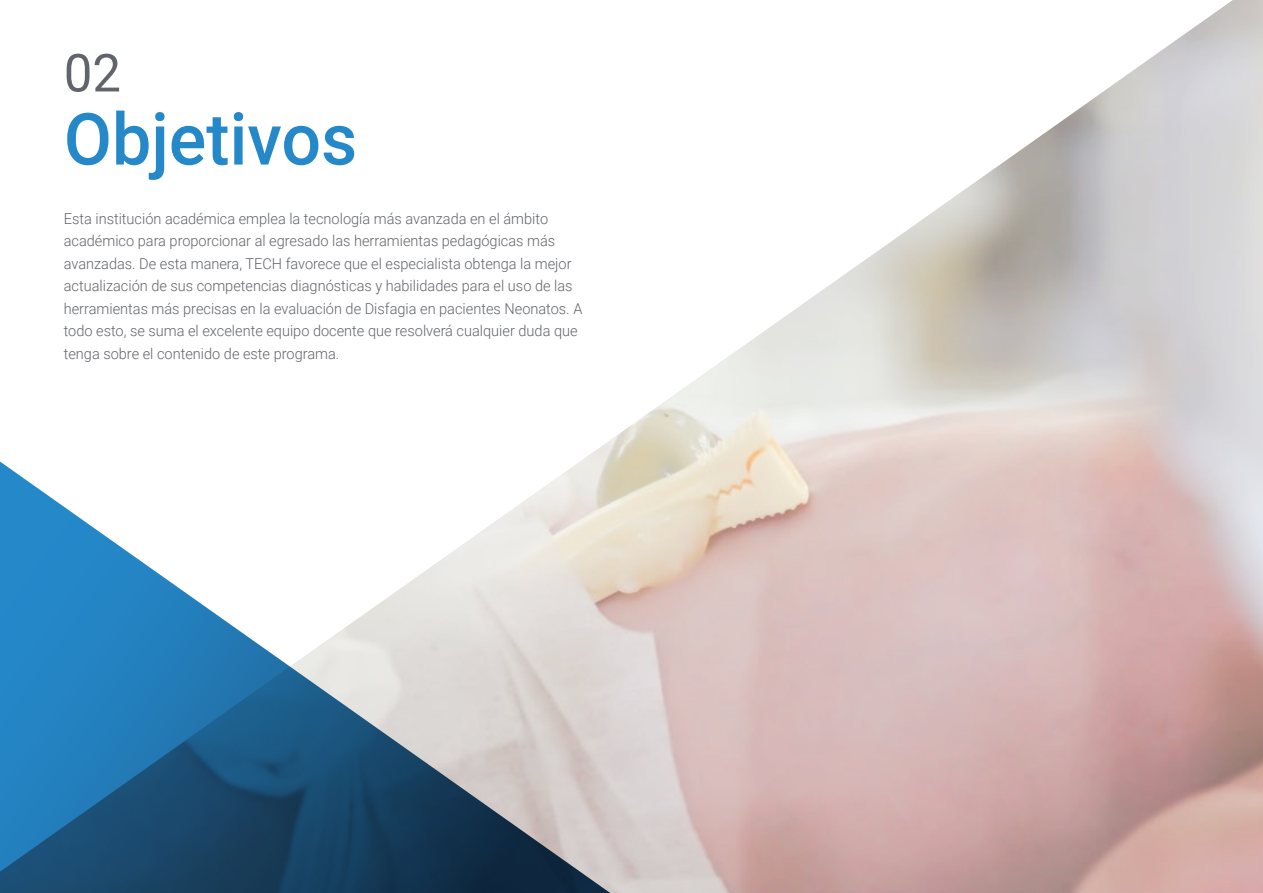
<style>
.page{position:relative;width:1263px;height:893px;background:#fff}
.page>*{position:absolute;margin:0;border:0;box-sizing:border-box;transform-origin:0 0}
.t1{font:500 72px "Roboto";color:#2488c9}
.t2{font:52.5px "Roboto";color:#61646a}
.t3{font:300 15px/22.5px "Roboto";color:#61646a}
</style>
<div class="page">
<svg style="left:0;top:446px;width:640px;height:447px"></svg>
<h2 class="t2" style="left:64px;top:36px;width:59px">02</h2>
<h1 class="t1" style="left:64px;top:89px;width:295px">Objetivos</h1>
<p class="t3" style="left:64px;top:207px;width:520px">Esta institución académica emplea la tecnología más avanzada en el ámbito académico para proporcionar al egresado las herramientas pedagógicas más avanzadas. De esta manera, TECH favorece que el especialista obtenga la mejor actualización de sus competencias diagnósticas y habilidades para el uso de las herramientas más precisas en la evaluación de Disfagia en pacientes Neonatos. A todo esto, se suma el excelente equipo docente que resolverá cualquier duda que tenga sobre el contenido de este programa.</p>
</div>
